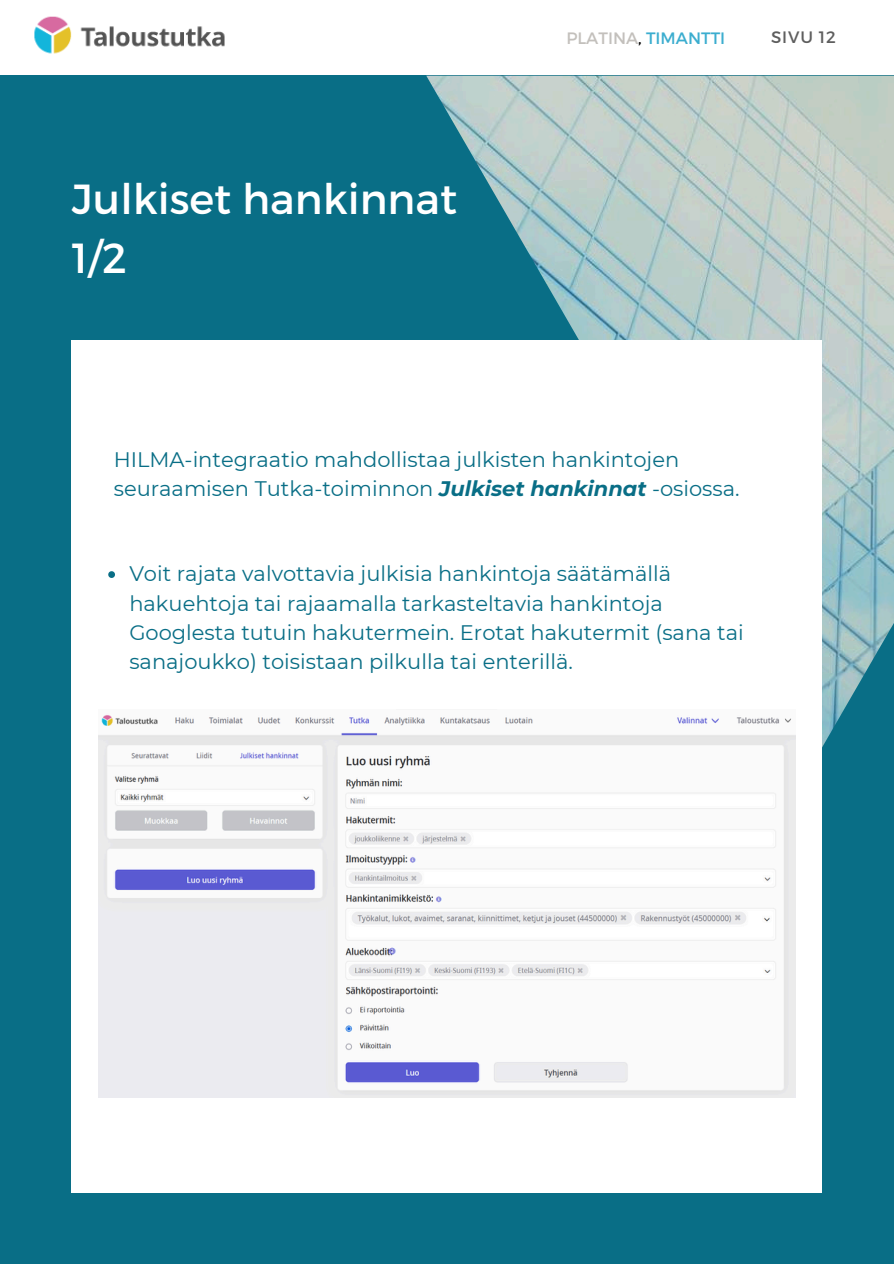
<style>
.page{position:relative;width:894px;height:1264px;background:#fff}
.page>*{position:absolute;margin:0;border:0;box-sizing:border-box;transform-origin:0 0}
.t1{font:42px/58.5px "Montserrat";color:#fff}
.t2{font:21px/29.2px "Montserrat";color:#096e86}
.t3{font:16.5px "Montserrat";color:#3badcf}
.t4{font:16.5px "Montserrat";letter-spacing:.05em;color:#5e5e5e}
.s1{color:#c3c0bc}
.s2{color:#000}
.s3{font-weight:700;font-style:italic}
</style>
<div class="page">
<div style="left:0;top:0;width:893px;height:1263px;background:#096e86"></div>
<img style="left:426px;top:76px;width:467px;height:678px">
<div style="left:0;top:0;width:893px;height:74px;background:#fff"></div>
<img style="left:34px;top:16px;width:191px;height:38px">
<div style="left:72px;top:340px;width:749px;height:852px;background:#fff"></div>
<img style="left:99px;top:714px;width:696px;height:383px">
<svg style="left:108px;top:571px;width:7px;height:7px"></svg>
<p class="t1" style="left:72px;top:168px;width:386px">Julkiset hankinnat<br>1/2</p>
<p class="t3" style="left:566px;top:27px;width:160px"><span class="s1">PLATINA</span><span class="s2">,</span> TIMANTTI</p>
<p class="t4" style="left:771px;top:27px;width:66px">SIVU 12</p>
<h1 class="t2" style="left:114px;top:445px;width:627px">HILMA-integraatio mahdollistaa julkisten hankintojen seuraamisen Tutka-toiminnon <span class="s3">Julkiset hankinnat</span> -osiossa.</h1>
<p class="t2" style="left:129px;top:559px;width:615px">Voit rajata valvottavia julkisia hankintoja säätämällä hakuehtoja tai rajaamalla tarkasteltavia hankintoja Googlesta tutuin hakutermein. Erotat hakutermit (sana tai sanajoukko) toisistaan pilkulla tai enterillä.</p>
</div>
